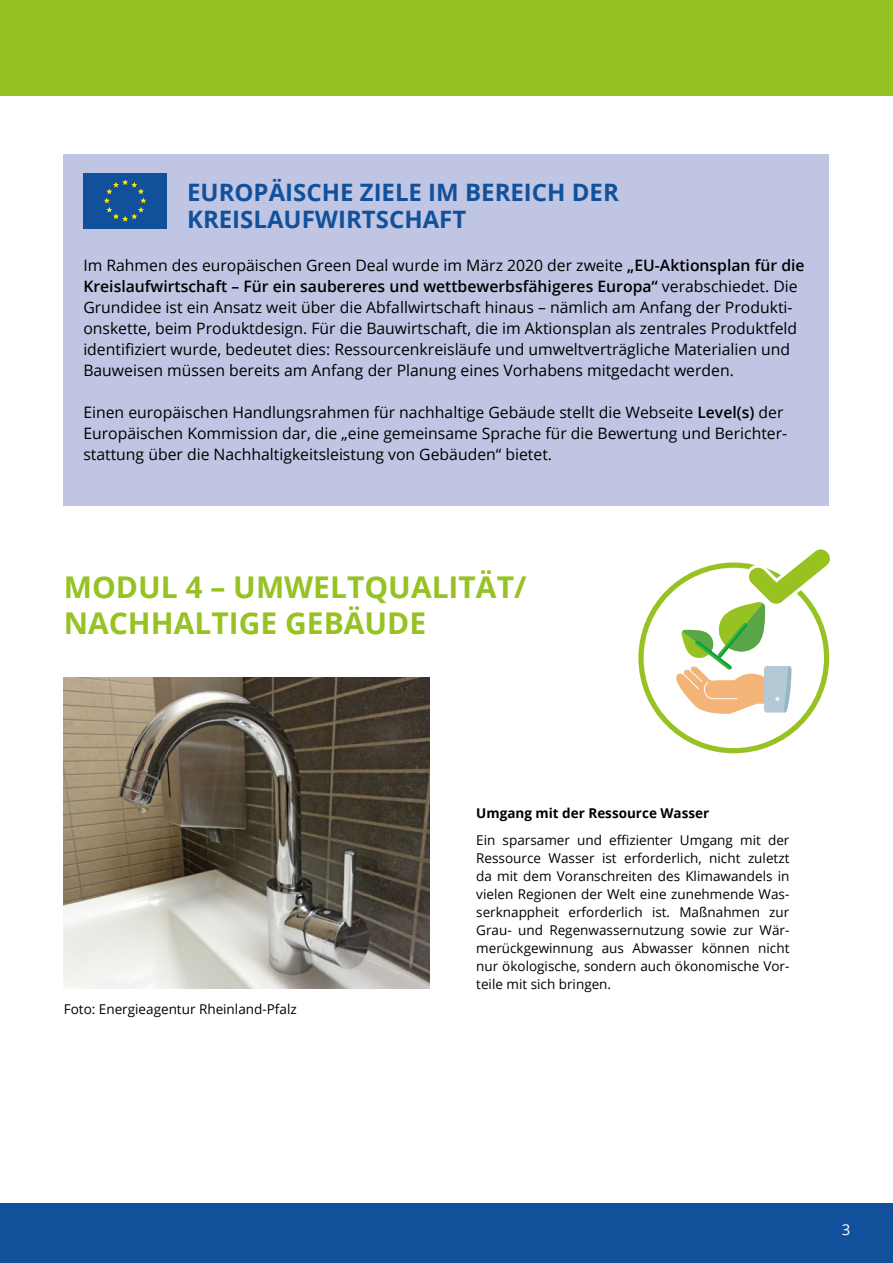
<style>
.page{position:relative;width:893px;height:1263px;background:#fff}
.page>*{position:absolute;margin:0;border:0;box-sizing:border-box;transform-origin:0 0}
.t1{font:700 30px/36px "Open Sans";color:#97c223}
.t2{font:700 24px/27px "Open Sans";color:#11519c}
.t3{font:15.75px/21px "Open Sans";color:#000}
.t4{font:15px "Open Sans";color:#fff}
.t5{font:13.5px/18px "Open Sans";color:#000;text-align:justify}
.t6{font:700 13.5px "Open Sans";color:#000}
.s1{font-weight:600}
</style>
<div class="page">
<div style="left:0;top:0;width:893px;height:96px;background:#97c223"></div>
<div style="left:0;top:1203px;width:893px;height:60px;background:#11519c"></div>
<div style="left:64px;top:154px;width:765px;height:352px;background:#c0c5e3"></div>
<svg style="left:676px;top:549px;width:154px;height:165px"></svg>
<img style="left:64px;top:677px;width:365px;height:312px">
<div style="left:83px;top:173px;width:84px;height:56px;background:#11519c"></div>
<svg style="left:104px;top:179px;width:42px;height:42px"></svg>
<h2 class="t2" style="left:187px;top:178px;width:433px">EUROPÄISCHE ZIELE IM BEREICH DER<br>KREISLAUFWIRTSCHAFT</h2>
<p class="t3" style="left:83px;top:255px;width:723px">Im Rahmen des europäischen Green Deal wurde im März 2020 der zweite <span class="s1">„EU-Aktionsplan für die Kreislaufwirtschaft – Für ein saubereres und wettbewerbsfähigeres Europa“</span> verabschiedet. Die Grundidee ist ein Ansatz weit über die Abfallwirtschaft hinaus – nämlich am Anfang der Produkti&shy;onskette, beim Produktdesign. Für die Bauwirtschaft, die im Aktionsplan als zentrales Produktfeld identifiziert wurde, bedeutet dies: Ressourcenkreisläufe und umweltverträgliche Materialien und Bauweisen müssen bereits am Anfang der Planung eines Vorhabens mitgedacht werden.</p>
<p class="t3" style="left:83px;top:402px;width:705px">Einen europäischen Handlungsrahmen für nachhaltige Gebäude stellt die Webseite <span class="s1">Level(s)</span> der<br>Europäischen Kommission dar, die „eine gemeinsame Sprache für die Bewertung und Berichter&shy;stattung über die Nachhaltigkeitsleistung von Gebäuden“ bietet.</p>
<h1 class="t1" style="left:64px;top:569px;width:464px">MODUL 4 – UMWELTQUALITÄT/<br>NACHHALTIGE GEBÄUDE</h1>
<p class="t5" style="left:64px;top:999px;width:234px">Foto: Energieagentur Rheinland-Pfalz</p>
<p class="t6" style="left:476px;top:803px;width:234px">Umgang mit der Ressource Wasser</p>
<p class="t5" style="left:476px;top:830px;width:315px">Ein sparsamer und effizienter Umgang mit der Ressource Wasser ist erforderlich, nicht zuletzt da mit dem Voranschreiten des Klimawandels in vielen Regionen der Welt eine zunehmende Was&shy;serknappheit erforderlich ist. Maßnahmen zur Grau- und Regenwassernutzung sowie zur Wär&shy;merückgewinnung aus Abwasser können nicht nur ökologische, sondern auch ökonomische Vor&shy;teile mit sich bringen.</p>
<p class="t4" style="left:842px;top:1219px;width:10px">3</p>
</div>
